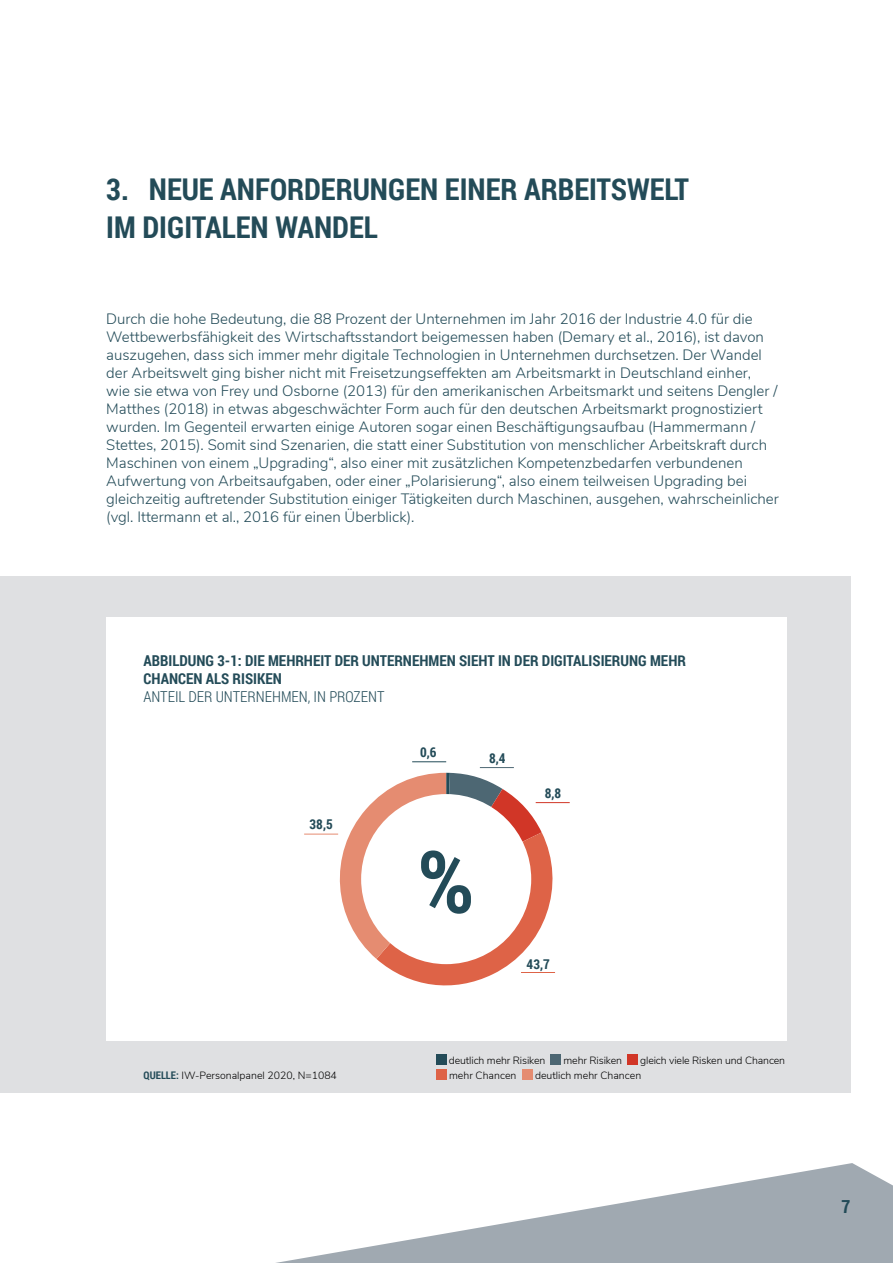
<style>
.page{position:relative;width:893px;height:1263px;background:#fff}
.page>*{position:absolute;margin:0;border:0;box-sizing:border-box;transform-origin:0 0}
.t1{font:700 30px/37.5px "Roboto Condensed";color:#234b58}
.t2{font:700 18px "Roboto Condensed";color:#234b58}
.t3{font:300 15px/18px "Nunito Sans";color:#234b58}
.t4{font:700 15px/18px "Roboto Condensed";color:#234b58}
.t5{font:300 15px "Roboto Condensed";color:#234b58}
.t6{font:700 13.5px "Roboto Condensed";color:#234b58}
.t7{font:300 10.5px "Nunito Sans";letter-spacing:-.01em;color:#000}
.s1{font-family:"Roboto Condensed";font-weight:700;color:#234b58}
</style>
<div class="page">
<svg style="left:276px;top:1163px;width:617px;height:100px;fill:#a0a9b1"></svg>
<div style="left:0;top:576px;width:850px;height:517px;background:#dfe0e2"></div>
<div style="left:107px;top:617px;width:680px;height:423px;background:#fff"></div>
<div style="left:436px;top:1054px;width:10px;height:11px;background:#234b58"></div>
<div style="left:550px;top:1054px;width:11px;height:11px;background:#4d6773"></div>
<div style="left:627px;top:1054px;width:11px;height:11px;background:#d13627"></div>
<div style="left:436px;top:1069px;width:10px;height:11px;background:#de6347"></div>
<div style="left:522px;top:1069px;width:10px;height:11px;background:#e58c71"></div>
<hr style="left:480px;top:767px;width:34px;height:1px;background:#4d6773">
<hr style="left:536px;top:802px;width:34px;height:1px;background:#d13627">
<hr style="left:304px;top:834px;width:34px;height:1px;background:#e58c71">
<hr style="left:412px;top:761px;width:34px;height:1px;background:#234b58">
<svg style="left:327px;top:773px;width:240px;height:213px"></svg>
<h1 class="t1" style="left:106px;top:170px;width:584px">3. NEUE ANFORDERUNGEN EINER ARBEITSWELT<br>IM DIGITALEN WANDEL</h1>
<p class="t3" style="left:106px;top:309px;width:674px">Durch die hohe Bedeutung, die 88 Prozent der Unternehmen im Jahr 2016 der Industrie 4.0 für die Wettbewerbsfähigkeit des Wirtschaftsstandort beigemessen haben (Demary et al., 2016), ist davon auszugehen, dass sich immer mehr digitale Technologien in Unternehmen durchsetzen. Der Wandel der Arbeitswelt ging bisher nicht mit Freisetzungseffekten am Arbeitsmarkt in Deutschland einher,<br>wie sie etwa von Frey und Osborne (2013) für den amerikanischen Arbeitsmarkt und seitens Dengler / Matthes (2018) in etwas abgeschwächter Form auch für den deutschen Arbeitsmarkt prognostiziert wurden. Im Gegenteil erwarten einige Autoren sogar einen Beschäftigungsaufbau (Hammermann / Stettes, 2015). Somit sind Szenarien, die statt einer Substitution von menschlicher Arbeitskraft durch Maschinen von einem „Upgrading“, also einer mit zusätzlichen Kompetenzbedarfen verbundenen Aufwertung von Arbeitsaufgaben, oder einer „Polarisierung“, also einem teilweisen Upgrading bei gleichzeitig auftretender Substitution einiger Tätigkeiten durch Maschinen, ausgehen, wahrscheinlicher (vgl. Ittermann et al., 2016 für einen Überblick).</p>
<p class="t4" style="left:144px;top:651px;width:544px">ABBILDUNG 3-1: DIE MEHRHEIT DER UNTERNEHMEN SIEHT IN DER DIGITALISIERUNG MEHR<br>CHANCEN ALS RISIKEN</p>
<p class="t5" style="left:144px;top:686px;width:242px">ANTEIL DER UNTERNEHMEN, IN PROZENT</p>
<p class="t6" style="left:310px;top:815px;width:25px">38,5</p>
<p class="t7" style="left:144px;top:1068px;width:195px"><span class="s1">QUELLE:</span> IW-Personalpanel 2020, N=1084</p>
<p class="t6" style="left:420px;top:743px;width:18px">0,6</p>
<p class="t6" style="left:489px;top:749px;width:18px">8,4</p>
<p class="t6" style="left:545px;top:783px;width:18px">8,8</p>
<p class="t6" style="left:527px;top:954px;width:25px">43,7</p>
<p class="t7" style="left:449px;top:1052px;width:98px">deutlich mehr Risiken</p>
<p class="t7" style="left:564px;top:1052px;width:60px">mehr Risiken</p>
<p class="t7" style="left:640px;top:1052px;width:147px">gleich viele Risken und Chancen</p>
<p class="t7" style="left:449px;top:1067px;width:69px">mehr Chancen</p>
<p class="t7" style="left:535px;top:1067px;width:108px">deutlich mehr Chancen</p>
<p class="t2" style="left:841px;top:1193px;width:10px">7</p>
</div>
